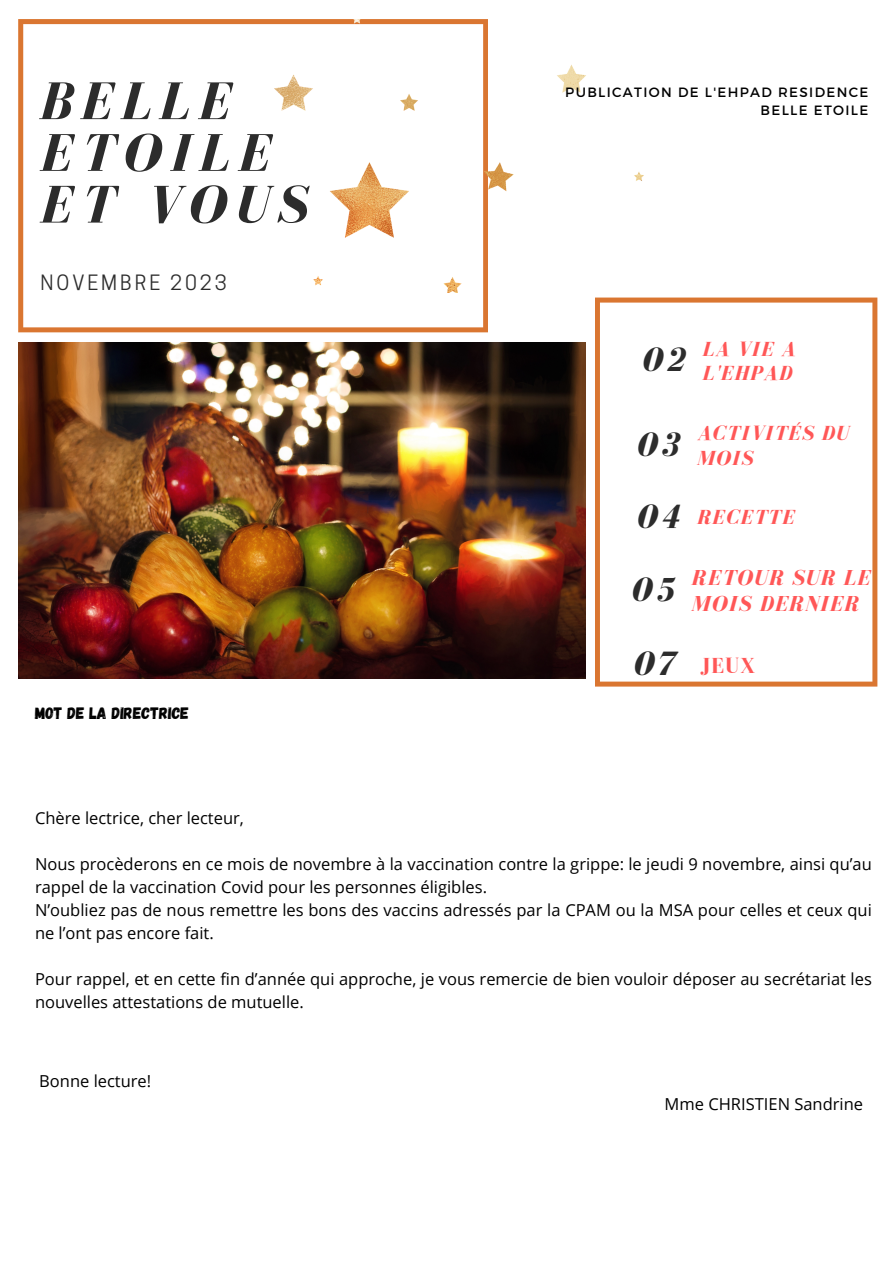
<style>
.page{position:relative;width:893px;height:1264px;background:#fff}
.page>*{position:absolute;margin:0;border:0;box-sizing:border-box;transform-origin:0 0}
.t1{font:italic 700 54.6px/51.8px "Bodoni FLF";letter-spacing:.15em;color:#2c2c2c}
.t2{font:italic 700 34.65px "Bodoni FLF";letter-spacing:.05em;color:#2c2c2c}
.t3{font:italic 700 22.35px/26.2px "Bodoni FLF";letter-spacing:.05em;color:#ff5757}
.t4{font:700 22.35px "Bodoni FLF";color:#ff5757}
.t5{font:italic 700 21px/24.8px "Bodoni FLF";letter-spacing:.05em;color:#ff5757}
.t6{font:19.8px "Cooper Hewitt";letter-spacing:.15em;color:#2c2c2c}
.t7{font:16.5px/23px "Open Sans";color:#000}
.t8{font:16.5px "Gagalin";color:#000}
.t9{font:13.5px/18px "Montserrat";letter-spacing:.1em;color:#000;text-align:right}
</style>
<div class="page">
<svg style="left:18px;top:19px;width:470px;height:313px"></svg>
<svg style="left:595px;top:297px;width:282px;height:389px"></svg>
<img style="left:275px;top:19px;width:368px;height:273px">
<img style="left:18px;top:343px;width:567px;height:335px">
<p class="t1" style="left:39px;top:75px;width:269px">BELLE<br>ETOILE<br>ET VOUS</p>
<p class="t6" style="left:40px;top:275px;width:188px">NOVEMBRE 2023</p>
<p class="t8" style="left:35px;top:702px;width:156px">MOT DE LA DIRECTRICE</p>
<p class="t9" style="left:565px;top:82px;width:304px">PUBLICATION DE L'EHPAD RESIDENCE<br>BELLE ETOILE</p>
<p class="t2" style="left:643px;top:341px;width:44px">02</p>
<p class="t5" style="left:702px;top:336px;width:94px">LA VIE A<br>L'EHPAD</p>
<p class="t2" style="left:638px;top:426px;width:44px">03</p>
<p class="t2" style="left:638px;top:498px;width:44px">04</p>
<p class="t5" style="left:697px;top:420px;width:153px">ACTIVITÉS DU<br>MOIS</p>
<p class="t5" style="left:697px;top:505px;width:99px">RECETTE</p>
<p class="t2" style="left:633px;top:571px;width:44px">05</p>
<p class="t3" style="left:691px;top:564px;width:180px">RETOUR SUR LE<br>MOIS DERNIER</p>
<p class="t2" style="left:635px;top:645px;width:44px">07</p>
<p class="t4" style="left:700px;top:653px;width:56px">JEUX</p>
<p class="t7" style="left:35px;top:806px;width:210px">Chère lectrice, cher lecteur,</p>
<p class="t7" style="left:35px;top:852px;width:838px">Nous procèderons en ce mois de novembre à la vaccination contre la grippe: le jeudi 9 novembre, ainsi qu’au rappel de la vaccination Covid pour les personnes éligibles.</p>
<p class="t7" style="left:35px;top:898px;width:838px">N’oubliez pas de nous remettre les bons des vaccins adressés par la CPAM ou la MSA pour celles et ceux qui ne l’ont pas encore fait.</p>
<p class="t7" style="left:35px;top:967px;width:838px">Pour rappel, et en cette fin d’année qui approche, je vous remercie de bien vouloir déposer au secrétariat les nouvelles attestations de mutuelle.</p>
<p class="t7" style="left:39px;top:1069px;width:113px">Bonne lecture!</p>
<p class="t7" style="left:664px;top:1092px;width:200px">Mme CHRISTIEN Sandrine</p>
</div>
